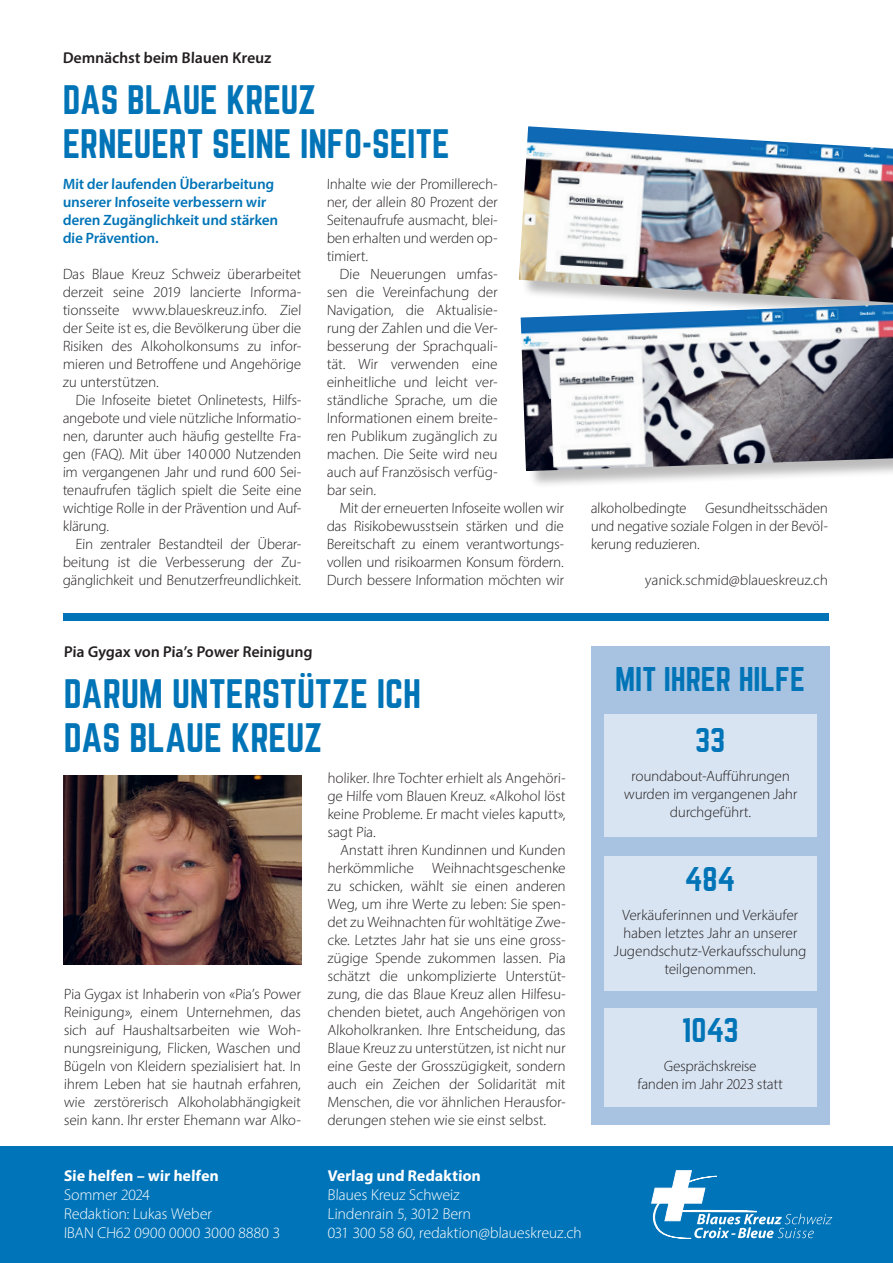
<style>
.page{position:relative;width:893px;height:1263px;background:#fff}
.page>*{position:absolute;margin:0;border:0;box-sizing:border-box;transform-origin:0 0}
.t1{font:36px/43.2px "Norwester BK";letter-spacing:-.005em;color:#0074b7}
.t2{font:30px/61.1px "Norwester BK";letter-spacing:-.005em;color:#0074b7;text-align:center}
.t3{font:300 15.75px/18.9px "Myriad Pro";letter-spacing:.01em;color:#fff}
.t4{font:600 15.75px "Myriad Pro";color:#231f20}
.t5{font:700 15.75px "Myriad Pro";color:#fff}
.t6{font:300 15px/18px "Myriad Pro";letter-spacing:-.01em;color:#231f20;text-align:justify}
.t7{font:600 15px/18px "Myriad Pro";letter-spacing:-.015em;color:#0074b7}
</style>
<div class="page">
<img style="left:64px;top:776px;width:238px;height:188px">
<div style="left:0;top:1147px;width:893px;height:116px;background:#0074b8"></div>
<svg style="left:651px;top:1170px;width:181px;height:68px"></svg>
<div style="left:64px;top:613px;width:765px;height:8px;background:#0074b7"></div>
<div style="left:591px;top:646px;width:238px;height:479px;background:#a7c3e1"></div>
<img style="left:519px;top:126px;width:374px;height:177px">
<div style="left:523px;top:306px;width:370px;height:183px;background:#231f20;opacity:.3"></div>
<img style="left:521px;top:305px;width:372px;height:166px">
<div style="left:604px;top:715px;width:212px;height:122px;background:#d8e4f2"></div>
<div style="left:604px;top:856px;width:212px;height:134px;background:#d8e4f2"></div>
<div style="left:604px;top:1008px;width:212px;height:99px;background:#d8e4f2"></div>
<p class="t4" style="left:63px;top:47px;width:211px">Demnächst beim Blauen Kreuz</p>
<h1 class="t1" style="left:63px;top:77px;width:389px">DAS BLAUE KREUZ<br>ERNEUERT SEINE INFO-SEITE</h1>
<p class="t7" style="left:63px;top:174px;width:217px">Mit der laufenden Überarbeitung unserer Infoseite verbessern wir deren Zugänglichkeit und stärken die Prävention.</p>
<p class="t6" style="left:63px;top:265px;width:241px">Das Blaue Kreuz Schweiz überarbeitet derzeit seine 2019 lancierte Informa&shy;tionsseite www.blaueskreuz.info. Ziel der Seite ist es, die Bevölkerung über die Risiken des Alkoholkonsums zu infor&shy;mieren und Betroffene und Angehörige zu unterstützen.</p>
<p class="t6" style="left:63px;top:391px;width:241px;text-indent:13px">Die Infoseite bietet Onlinetests, Hilfs&shy;angebote und viele nützliche Informatio&shy;nen, darunter auch häufig gestellte Fra&shy;gen (FAQ). Mit über 140000 Nutzenden im vergangenen Jahr und rund 600 Sei&shy;tenaufrufen täglich spielt die Seite eine wichtige Rolle in der Prävention und Auf&shy;klärung.</p>
<p class="t6" style="left:63px;top:535px;width:241px;text-indent:13px">Ein zentraler Bestandteil der Überar&shy;beitung ist die Verbesserung der Zu&shy;gänglichkeit und Benutzerfreundlichkeit.</p>
<p class="t6" style="left:327px;top:175px;width:173px">Inhalte wie der Promillerech&shy;ner, der allein 80 Prozent der Seitenaufrufe ausmacht, blei&shy;ben erhalten und werden op&shy;timiert.</p>
<p class="t6" style="left:327px;top:265px;width:173px;text-indent:13px">Die Neuerungen umfas&shy;sen die Vereinfachung der Navigation, die Aktualisie&shy;rung der Zahlen und die Ver&shy;besserung der Sprachquali&shy;tät. Wir verwenden eine einheitliche und leicht ver&shy;ständliche Sprache, um die Informationen einem breite&shy;ren Publikum zugänglich zu machen. Die Seite wird neu auch auf Französisch verfüg&shy;bar sein.</p>
<p class="t6" style="left:327px;top:499px;width:239px;text-indent:13px">Mit der erneuerten Infoseite wollen wir das Risikobewusstsein stärken und die Bereitschaft zu einem verantwortungs&shy;vollen und risikoarmen Konsum fördern.<br>Durch bessere Information möchten wir</p>
<p class="t6" style="left:591px;top:499px;width:239px">alkoholbedingte Gesundheitsschäden und negative soziale Folgen in der Bevöl&shy;kerung reduzieren.</p>
<p class="t6" style="left:645px;top:571px;width:185px">yanick.schmid@blaueskreuz.ch</p>
<p class="t4" style="left:64px;top:641px;width:251px">Pia Gygax von Pia’s Power Reinigung</p>
<h1 class="t1" style="left:64px;top:671px;width:359px">DARUM UNTERSTÜTZE ICH<br>DAS BLAUE KREUZ</h1>
<h2 class="t2" style="left:615px;top:648px;width:191px">MIT IHRER HILFE<br>33</h2>
<p class="t6" style="left:624px;top:766px;width:175px;text-align:center">roundabout-Aufführungen wurden im vergangenen Jahr durchgeführt.</p>
<p class="t6" style="left:327px;top:769px;width:240px">holiker. Ihre Tochter erhielt als Angehöri&shy;ge Hilfe vom Blauen Kreuz. «Alkohol löst keine Probleme. Er macht vieles kaputt», sagt Pia.</p>
<p class="t6" style="left:327px;top:841px;width:240px;text-indent:13px">Anstatt ihren Kundinnen und Kunden herkömmliche Weihnachtsgeschenke zu schicken, wählt sie einen anderen Weg, um ihre Werte zu leben: Sie spen&shy;det zu Weihnachten für wohltätige Zwe&shy;cke. Letztes Jahr hat sie uns eine gross&shy;zügige Spende zukommen lassen. Pia schätzt die unkomplizierte Unterstüt&shy;zung, die das Blaue Kreuz allen Hilfesu&shy;chenden bietet, auch Angehörigen von Alkoholkranken. Ihre Entscheidung, das Blaue Kreuz zu unterstützen, ist nicht nur eine Geste der Grosszügigkeit, sondern auch ein Zeichen der Solidarität mit Menschen, die vor ähnlichen Herausfor&shy;derungen stehen wie sie einst selbst.</p>
<h2 class="t2" style="left:685px;top:848px;width:52px">484</h2>
<p class="t6" style="left:614px;top:906px;width:195px;text-align:center">Verkäuferinnen und Verkäufer haben letztes Jahr an unserer<br>Jugendschutz-Verkaufsschulung teilgenommen.</p>
<h2 class="t2" style="left:682px;top:998px;width:58px">1043</h2>
<p class="t6" style="left:637px;top:1057px;width:147px;text-align:center">Gesprächskreise<br>fanden im Jahr 2023 statt</p>
<p class="t6" style="left:64px;top:985px;width:239px">Pia Gygax ist Inhaberin von «Pia’s Power Reinigung», einem Unternehmen, das sich auf Haushaltsarbeiten wie Woh&shy;nungsreinigung, Flicken, Waschen und Bügeln von Kleidern spezialisiert hat. In ihrem Leben hat sie hautnah erfahren, wie zerstörerisch Alkoholabhängigkeit sein kann. Ihr erster Ehemann war Alko-</p>
<p class="t5" style="left:64px;top:1166px;width:157px">Sie helfen – wir helfen</p>
<p class="t3" style="left:64px;top:1185px;width:218px">Sommer 2024<br>Redaktion: Lukas Weber<br>IBAN CH62 0900 0000 3000 8880 3</p>
<p class="t5" style="left:327px;top:1166px;width:156px">Verlag und Redaktion</p>
<p class="t3" style="left:327px;top:1185px;width:256px">Blaues Kreuz Schweiz<br>Lindenrain 5, 3012 Bern<br>031 300 58 60, redaktion@blaueskreuz.ch</p>
</div>
